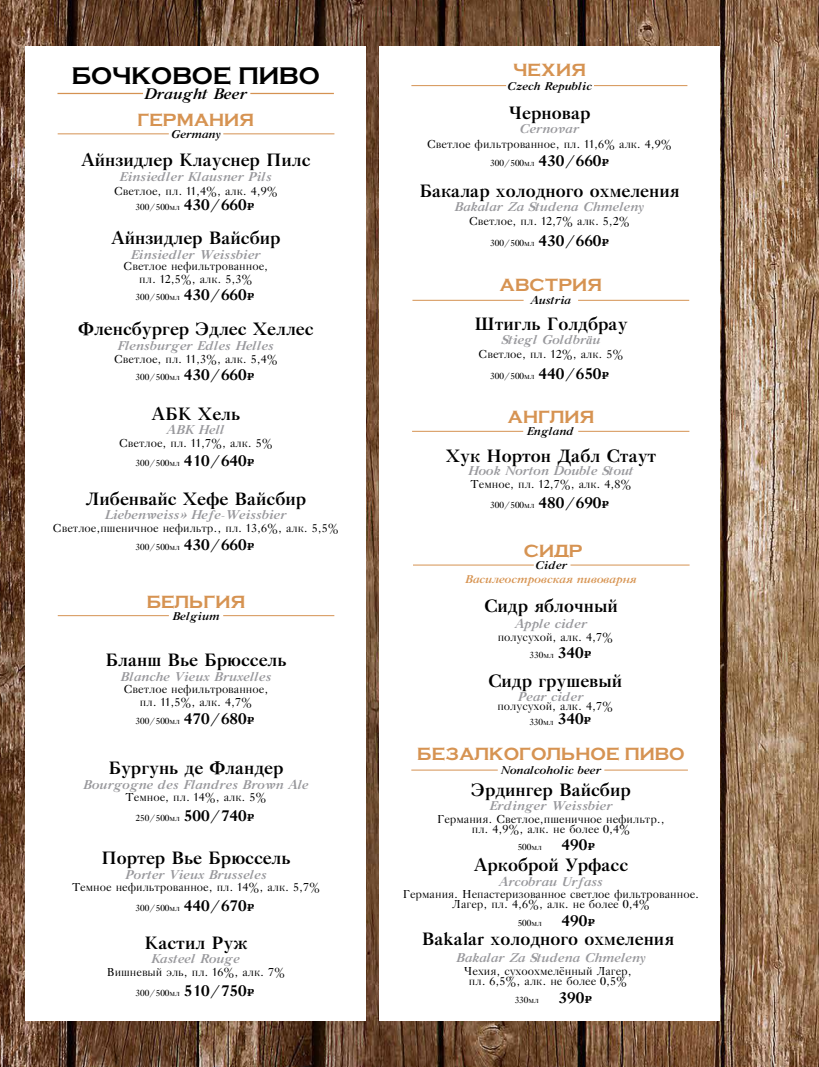
<style>
.page{position:relative;width:819px;height:1067px;background:#fff}
.page>*{position:absolute;margin:0;border:0;box-sizing:border-box;transform-origin:0 0}
.t1{font:700 23.75px "Vacansia Extended C";color:#000}
.t2{font:700 17.5px "Gazeta Titul C";color:#000}
.t3{font:700 17.5px "Vacansia Extended C";color:#d69352}
.t4{font:700 15px "Gazeta Titul C";color:#000}
.t5{font:italic 700 15px "Gazeta Titul C";color:#000}
.t6{font:italic 700 12.5px "Gazeta Titul C";color:#98989c}
.t7{font:11.25px/10px "Gazeta Titul C";color:#000;text-align:center}
.t8{font:italic 700 11px "Gazeta Titul C";color:#000}
.t9{font:italic 700 11px "Gazeta Titul C";color:#d79452}
.t10{font:8.62px "Gazeta Titul C";color:#000}
.s1{font-family:"ALS Rubl";font-weight:400;font-size:10px}
.s2{font-family:"Garamond";font-weight:400;font-style:normal}
.s3{font-weight:700;font-size:15px}
.s4{font-family:"ALS Rubl";font-size:10px}
.s5{font-family:"Times New Roman"}
</style>
<div class="page">
<img style="left:0;top:0;width:819px;height:1067px">
<div style="left:379px;top:46px;width:340px;height:974px;background:#fff"></div>
<div style="left:25px;top:46px;width:340px;height:974px;background:#fff"></div>
<hr style="left:57px;top:93px;width:86px;height:1px;background:#d59252">
<hr style="left:250px;top:93px;width:84px;height:1px;background:#d59252">
<hr style="left:58px;top:133px;width:111px;height:1px;background:#d59252">
<hr style="left:223px;top:133px;width:111px;height:1px;background:#d59252">
<hr style="left:58px;top:615px;width:111px;height:1px;background:#d59252">
<hr style="left:223px;top:615px;width:111px;height:1px;background:#d59252">
<hr style="left:411px;top:85px;width:95px;height:1px;background:#d59252">
<hr style="left:594px;top:85px;width:93px;height:1px;background:#d59252">
<hr style="left:412px;top:300px;width:111px;height:1px;background:#d59252">
<hr style="left:578px;top:300px;width:111px;height:1px;background:#d59252">
<hr style="left:412px;top:431px;width:111px;height:1px;background:#d59252">
<hr style="left:578px;top:431px;width:111px;height:1px;background:#d59252">
<hr style="left:413px;top:564px;width:121px;height:1px;background:#d59252">
<hr style="left:570px;top:564px;width:119px;height:1px;background:#d59252">
<hr style="left:411px;top:769px;width:86px;height:1px;background:#d59252">
<hr style="left:604px;top:769px;width:84px;height:1px;background:#d59252">
<h1 class="t1" style="left:72px;top:63px;width:250px">БОЧКОВОЕ ПИВО</h1>
<h2 class="t3" style="left:137px;top:110px;width:118px">ГЕРМАНИЯ</h2>
<h3 class="t5" style="left:144px;top:85px;width:104px">Draught Beer</h3>
<p class="t8" style="left:171px;top:127px;width:51px">Germany</p>
<h2 class="t2" style="left:81px;top:149px;width:231px">Айнзидлер Клауснер Пилс</h2>
<p class="t10" style="left:135px;top:202px;width:46px">300/500мл</p>
<p class="t6" style="left:119px;top:169px;width:154px">Einsiedler Klausner Pils</p>
<p class="t7" style="left:114px;top:186px;width:165px">Светлое, пл. 11,4%, алк. 4,9%</p>
<h3 class="t4" style="left:184px;top:196px;width:72px">430/660<span class="s1">g</span></h3>
<h2 class="t2" style="left:111px;top:228px;width:171px">Айнзидлер Вайсбир</h2>
<p class="t7" style="left:123px;top:260px;width:146px;line-height:12.5px">Светлое нефильтрованное, пл. 12,5%, алк. 5,3%</p>
<p class="t6" style="left:131px;top:247px;width:131px">Einsiedler Weissbier</p>
<h3 class="t4" style="left:184px;top:285px;width:72px">430/660<span class="s1">g</span></h3>
<p class="t10" style="left:135px;top:292px;width:46px">300/500мл</p>
<h2 class="t2" style="left:78px;top:319px;width:237px">Фленсбургер Эдлес Хеллес</h2>
<p class="t7" style="left:114px;top:354px;width:165px">Светлое, пл. 11,3%, алк. 5,4%</p>
<p class="t6" style="left:117px;top:338px;width:158px">Flensburger Edles Helles</p>
<h3 class="t4" style="left:184px;top:366px;width:72px">430/660<span class="s1">g</span></h3>
<p class="t10" style="left:135px;top:372px;width:46px">300/500мл</p>
<h2 class="t2" style="left:151px;top:403px;width:90px">АБК Хель</h2>
<p class="t7" style="left:119px;top:438px;width:155px">Светлое, пл. 11,7%, алк. 5%</p>
<p class="t6" style="left:167px;top:422px;width:60px">ABK Hell</p>
<h3 class="t4" style="left:184px;top:451px;width:72px">410/640<span class="s1">g</span></h3>
<p class="t10" style="left:135px;top:457px;width:46px">300/500мл</p>
<h2 class="t2" style="left:85px;top:488px;width:222px">Либенвайс Хефе Вайсбир</h2>
<p class="t7" style="left:53px;top:523px;width:287px">Светлое,пшеничное нефильтр., пл. 13,6%, алк. 5,5%</p>
<p class="t6" style="left:105px;top:507px;width:183px">Liebenweiss» Hefe<span class="s2">-</span>Weissbier</p>
<h3 class="t4" style="left:184px;top:536px;width:72px">430/660<span class="s1">g</span></h3>
<p class="t10" style="left:135px;top:542px;width:46px">300/500мл</p>
<h2 class="t3" style="left:147px;top:592px;width:100px">БЕЛЬГИЯ</h2>
<p class="t8" style="left:172px;top:609px;width:49px">Belgium</p>
<h2 class="t2" style="left:106px;top:649px;width:182px">Бланш Вье Брюссель</h2>
<p class="t7" style="left:124px;top:683px;width:146px;line-height:12.5px">Светлое нефильтрованное, пл. 11,5%, алк. 4,7%</p>
<p class="t6" style="left:121px;top:669px;width:152px">Blanche Vieux Bruxelles</p>
<h3 class="t4" style="left:184px;top:710px;width:72px">470/680<span class="s1">g</span></h3>
<p class="t10" style="left:135px;top:716px;width:46px">300/500мл</p>
<h2 class="t2" style="left:108px;top:757px;width:177px">Бургунь де Фландер</h2>
<p class="t6" style="left:83px;top:777px;width:227px">Bourgogne des Flandres Brown Ale</p>
<p class="t7" style="left:126px;top:792px;width:142px">Темное, пл. 14%, алк. 5%</p>
<h3 class="t4" style="left:184px;top:806px;width:72px">500/740<span class="s1">g</span></h3>
<p class="t10" style="left:135px;top:813px;width:46px">250/500мл</p>
<h2 class="t2" style="left:101px;top:847px;width:190px">Портер Вье Брюссель</h2>
<p class="t6" style="left:125px;top:867px;width:143px">Porter Vieux Brusselеs</p>
<p class="t7" style="left:72px;top:882px;width:249px">Темное нефильтрованное, пл. 14%, алк. 5,7%</p>
<h3 class="t4" style="left:184px;top:896px;width:72px">440/670<span class="s1">g</span></h3>
<p class="t10" style="left:135px;top:903px;width:46px">300/500мл</p>
<h2 class="t2" style="left:144px;top:932px;width:104px">Кастил Руж</h2>
<p class="t7" style="left:107px;top:967px;width:180px">Вишневый эль, пл. 16%, алк. 7%</p>
<p class="t6" style="left:151px;top:951px;width:90px">Kasteel Rouge</p>
<h3 class="t4" style="left:184px;top:981px;width:72px">510/750<span class="s1">g</span></h3>
<p class="t10" style="left:135px;top:987px;width:46px">300/500мл</p>
<h2 class="t3" style="left:513px;top:61px;width:74px">ЧЕХИЯ</h2>
<p class="t8" style="left:507px;top:79px;width:86px">Czech Republic</p>
<h2 class="t2" style="left:508px;top:103px;width:83px">Черновар</h2>
<p class="t7" style="left:427px;top:139px;width:246px">Светлое фильтрованное, пл. 11,6% алк. 4,9%</p>
<p class="t6" style="left:519px;top:122px;width:61px">Cernovar</p>
<p class="t10" style="left:490px;top:158px;width:120px">300/500мл <span class="s3">430/660</span><span class="s4">g</span></p>
<h2 class="t2" style="left:419px;top:180px;width:261px">Бакалар холодного охмеления</h2>
<p class="t7" style="left:469px;top:216px;width:162px">Светлое, пл. 12,7% алк. 5,2%</p>
<p class="t6" style="left:454px;top:199px;width:191px">Bakalar Za Studena Chmeleny</p>
<p class="t10" style="left:490px;top:238px;width:120px">300/500мл <span class="s3">430/660</span><span class="s4">g</span></p>
<h2 class="t3" style="left:499px;top:275px;width:104px">АВСТРИЯ</h2>
<p class="t8" style="left:530px;top:294px;width:42px">Austria</p>
<p class="t6" style="left:501px;top:332px;width:101px">Stiegl Goldbr<span class="s5">ä</span>u</p>
<h2 class="t2" style="left:474px;top:313px;width:155px">Штигль Голдбрау</h2>
<p class="t7" style="left:478px;top:349px;width:146px">Светлое, пл. 12%, алк. 5%</p>
<p class="t10" style="left:490px;top:371px;width:120px">300/500мл <span class="s3">440/650</span><span class="s4">g</span></p>
<h2 class="t3" style="left:507px;top:407px;width:88px">АНГЛИЯ</h2>
<h2 class="t2" style="left:445px;top:445px;width:212px">Хук Нортон Дабл Стаут</h2>
<p class="t7" style="left:470px;top:479px;width:162px">Темное, пл. 12,7%, алк. 4,8%</p>
<p class="t8" style="left:526px;top:425px;width:49px">England</p>
<p class="t6" style="left:468px;top:463px;width:167px">Hook Norton Double Stout</p>
<p class="t10" style="left:490px;top:500px;width:120px">300/500мл <span class="s3">480/690</span><span class="s4">g</span></p>
<h2 class="t3" style="left:524px;top:541px;width:60px">СИДР</h2>
<p class="t8" style="left:535px;top:558px;width:33px">Cider</p>
<p class="t9" style="left:465px;top:572px;width:173px">Василеостровская пивоварня</p>
<h2 class="t2" style="left:484px;top:595px;width:135px">Сидр яблочный</h2>
<p class="t10" style="left:529px;top:650px;width:63px">330мл <span class="s3">340</span><span class="s4">g</span></p>
<p class="t6" style="left:514px;top:616px;width:74px">Apple cider</p>
<p class="t7" style="left:497px;top:632px;width:117px">полусухой, алк. 4,7%</p>
<h2 class="t2" style="left:488px;top:670px;width:135px">Сидр грушевый</h2>
<p class="t10" style="left:529px;top:716px;width:63px">330мл <span class="s3">340</span><span class="s4">g</span></p>
<p class="t6" style="left:518px;top:689px;width:67px">Pear cider</p>
<p class="t7" style="left:497px;top:701px;width:117px">полусухой, алк. 4,7%</p>
<h2 class="t3" style="left:417px;top:744px;width:269px">БЕЗАЛКОГОЛЬНОЕ ПИВО</h2>
<p class="t8" style="left:501px;top:763px;width:102px">Nonalcoholic beer</p>
<h2 class="t2" style="left:471px;top:779px;width:161px">Эрдингер Вайсбир</h2>
<p class="t6" style="left:489px;top:798px;width:125px">Erdinger Weissbier</p>
<p class="t7" style="left:437px;top:814px;width:229px">Германия. Светлое,пшеничное нефильтр., пл. 4,9%, алк. не более 0,4%</p>
<p class="t10" style="left:517px;top:842px;width:26px">500мл</p>
<h3 class="t4" style="left:561px;top:836px;width:35px">490<span class="s1">g</span></h3>
<h2 class="t2" style="left:474px;top:854px;width:156px">Аркоброй Урфасс</h2>
<p class="t6" style="left:499px;top:874px;width:106px">Arcobrau Urfass</p>
<p class="t7" style="left:403px;top:889px;width:298px">Германия. Непастеризованное светлое фильтрованное.<br>Лагер, пл. 4,6%, алк. не более 0,4%</p>
<p class="t10" style="left:517px;top:917px;width:26px">500мл</p>
<h3 class="t4" style="left:561px;top:911px;width:35px">490<span class="s1">g</span></h3>
<h2 class="t2" style="left:422px;top:928px;width:254px">Bakalar холодного охмеления</h2>
<p class="t6" style="left:456px;top:949px;width:191px">Bakalar Za Studena Chmeleny</p>
<p class="t7" style="left:464px;top:966px;width:169px">Чехия, сухоохмелённый Лагер, пл. 6,5%, алк. не более 0,5%</p>
<p class="t10" style="left:514px;top:995px;width:26px">330мл</p>
<h3 class="t4" style="left:558px;top:988px;width:35px">390<span class="s1">g</span></h3>
</div>
